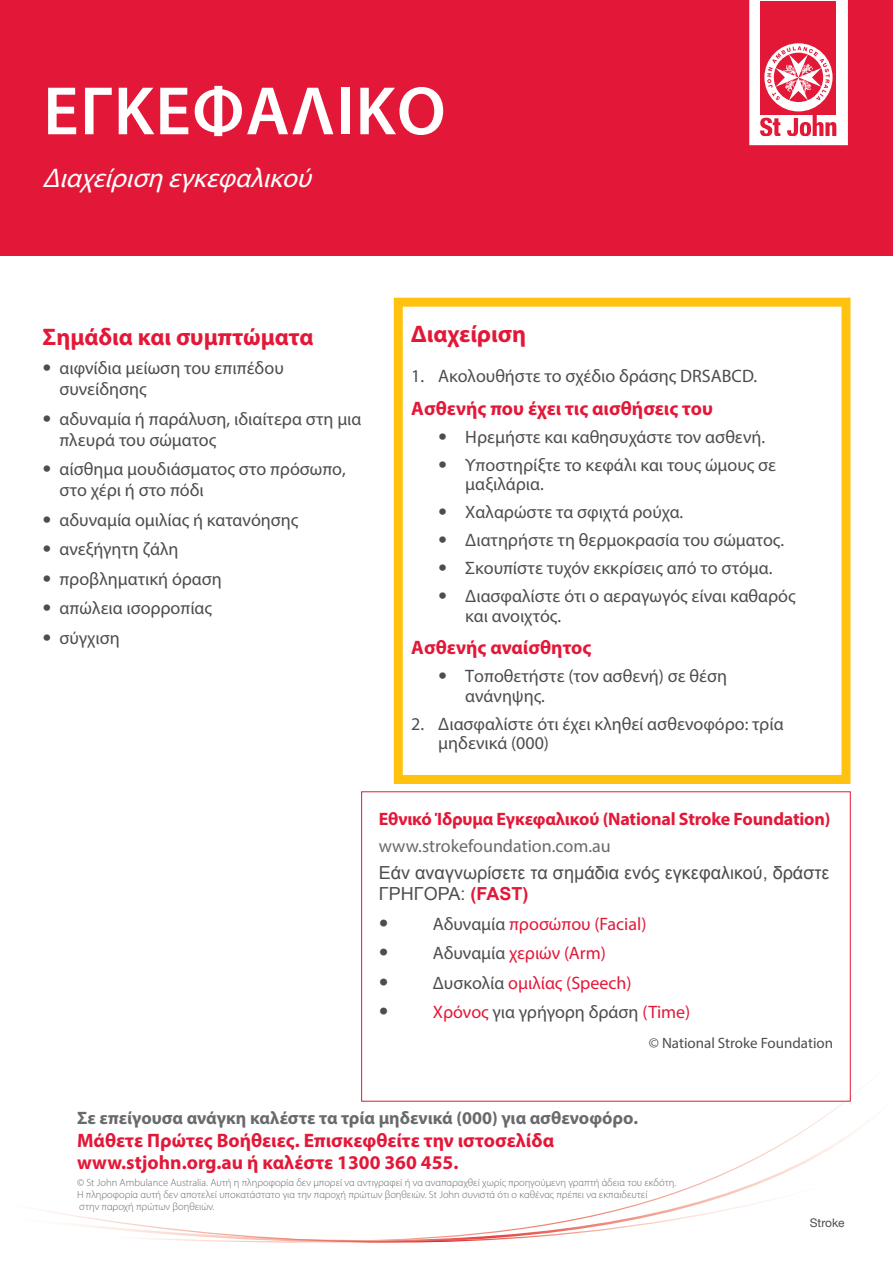
<style>
.page{position:relative;width:893px;height:1263px;background:#fff}
.page>*{position:absolute;margin:0;border:0;box-sizing:border-box;transform-origin:0 0}
.t1{font:600 69px "Myriad Pro";letter-spacing:.02em;color:#fff}
.t2{font:italic 27px "Myriad Pro";color:#fff}
.t3{font:700 24px "Myriad Pro";color:#e31838}
.t4{font:700 19.5px/22.5px "Myriad Pro";color:#e31838}
.t5{font:18px/19.5px "Myriad Pro";color:#4d4d4f}
.t6{font:18px "Myriad Pro";color:#e31838}
.t7{font:18px/21px "Arial";color:#4d4d4f}
.t8{font:700 18px "Myriad Pro";color:#696a6c}
.t9{font:700 18px "Myriad Pro";letter-spacing:-.01em;color:#e31838}
.t10{font:18px "Myriad Pro";color:#696a6c}
.t11{font:15px "Myriad Pro";color:#4d4d4f}
.t12{font:12px "Helvetica Neue LT Std";color:#4d4d4f}
.t13{font:300 10.5px/12px "Myriad Pro";color:#696a6c}
.s1{font-family:"Helvetica Neue LT Std"}
.s2{font-weight:700;color:#e31838}
.s3{font-family:"Helvetica Neue LT Std";font-size:19.5px;color:#4d4d4f}
.s4{color:#4d4d4f}
.s5{font-family:"Helvetica Neue LT Std";font-size:19.5px}
.s6{color:#e31838}
</style>
<div class="page">
<svg style="left:361px;top:1061px;width:503px;height:110px"></svg>
<svg style="left:30px;top:1171px;width:758px;height:72px"></svg>
<div style="left:0;top:0;width:893px;height:255px;background:#e31838"></div>
<svg style="left:749px;top:0;width:99px;height:145px"></svg>
<div style="left:394px;top:298px;width:456px;height:486px;border:9px solid #ffc20e"></div>
<h1 class="t1" style="left:43px;top:67px;width:404px">Εγκεφαλικό</h1>
<h2 class="t2" style="left:43px;top:161px;width:278px">Διαχείρισηεγ κεφαλικού</h2>
<h3 class="t3" style="left:43px;top:321px;width:272px">Σημάδια και συμπτώματα</h3>
<p class="t5" style="left:60px;top:357px;width:226px;line-height:21px;text-indent:-17px"><span class="s1">•</span> αιφνίδια μείωση του επιπέδου συνείδησης</p>
<p class="t5" style="left:60px;top:408px;width:303px;line-height:21px;text-indent:-17px"><span class="s1">•</span> αδυναμία ή παράλυση, ιδιαίτερα στη μια πλευρά του σώματος</p>
<p class="t5" style="left:60px;top:458px;width:288px;line-height:21px;text-indent:-17px"><span class="s1">•</span> αίσθημα μουδιάσματος στο πρόσωπο, στο χέρι ή στο πόδι</p>
<p class="t5" style="left:43px;top:510px;width:257px"><span class="s1">•</span> αδυναμία ομιλίας ή κατανόησης</p>
<p class="t5" style="left:43px;top:539px;width:137px"><span class="s1">•</span> ανεξήγητη ζάλη</p>
<p class="t5" style="left:43px;top:569px;width:181px"><span class="s1">•</span> προβληματική όραση</p>
<p class="t5" style="left:43px;top:598px;width:171px"><span class="s1">•</span> απώλεια ισορροπίας</p>
<p class="t5" style="left:43px;top:628px;width:79px"><span class="s1">•</span> σύγχιση</p>
<h3 class="t3" style="left:411px;top:318px;width:116px">Διαχείριση</h3>
<p class="t5" style="left:411px;top:366px;width:347px">1. Ακολουθήστε το σχέδιο δράσης DRSABCD.</p>
<p class="t4" style="left:411px;top:396px;width:303px">Ασθενής που έχει τις αισθήσεις του</p>
<p class="t5" style="left:438px;top:427px;width:328px"><span class="s1">•</span> Ηρεμήστε και καθησυχάστε τον ασθενή.</p>
<p class="t5" style="left:465px;top:455px;width:312px;text-indent:-27px"><span class="s1">•</span> Υποστηρίξτε το κεφάλι και τους ώμους σε μαξιλάρια.</p>
<p class="t5" style="left:438px;top:502px;width:247px"><span class="s1">•</span> Χαλαρώστε τα σφιχτά ρούχα.</p>
<p class="t5" style="left:438px;top:530px;width:347px"><span class="s1">•</span> Διατηρήστε τη θερμοκρασία του σώματος.</p>
<p class="t5" style="left:438px;top:558px;width:336px"><span class="s1">•</span> Σκουπίστε τυχόν εκκρίσεις από το στόμα.</p>
<p class="t5" style="left:465px;top:586px;width:332px;text-indent:-27px"><span class="s1">•</span> Διασφαλίστε ότι ο αεραγωγός είναι καθαρός και ανοιχτός.</p>
<p class="t4" style="left:411px;top:635px;width:182px">Ασθενής αναίσθητος</p>
<p class="t5" style="left:465px;top:666px;width:263px;text-indent:-27px"><span class="s1">•</span> Τοποθετήστε (τον ασθενή) σε θέση ανάνηψης.</p>
<p class="t5" style="left:438px;top:713px;width:347px;text-indent:-27px">2. Διασφαλίστε ότι έχει κληθεί ασθενοφόρο: τρία μηδενικά (000)</p>
<p class="t9" style="left:379px;top:807px;width:453px">Εθνικό Ίδρυμα Εγκεφαλικού (National Stroke Foundation)</p>
<p class="t10" style="left:379px;top:835px;width:233px">www.strokefoundation.com.au</p>
<p class="t7" style="left:379px;top:863px;width:452px">Εάν αναγνωρίσετε τα σημάδια ενός εγκεφαλικού, δράστε<br>ΓΡΗΓΟΡΑ: <span class="s2">(FAST)</span></p>
<p class="t6" style="left:379px;top:913px;width:269px"><span class="s3">•</span> <span class="s4">Αδυναμία</span> προσώπου (Facial)</p>
<p class="t6" style="left:379px;top:942px;width:229px"><span class="s3">•</span> <span class="s4">Αδυναμία</span> χεριών (Arm)</p>
<p class="t6" style="left:379px;top:972px;width:254px"><span class="s3">•</span> <span class="s4">Δυσκολία</span> ομιλίας (Speech)</p>
<p class="t5" style="left:379px;top:1002px;width:313px"><span class="s5">•</span> <span class="s6">Χρόνος</span> για γρήγορη δράση <span class="s6">(Time)</span></p>
<p class="t11" style="left:649px;top:1033px;width:186px">© National Stroke Foundation</p>
<p class="t8" style="left:77px;top:1106px;width:563px">Σε επείγουσα ανάγκη καλέστε τα τρία μηδενικά (000) για ασθενοφόρο.</p>
<p class="t4" style="left:77px;top:1128px;width:478px">Μάθετε Πρώτες Βοήθειες. Επισκεφθείτε την ιστοσελίδα www.stjohn.org.au ή καλέστε 1300 360 455.</p>
<p class="t13" style="left:77px;top:1176px;width:601px">© St John Ambulance Australia. Αυτή η πληροφορία δεν μπορεί να αντιγραφεί ή να αναπαραχθεί χωρίς προηγούμενη γραπτή άδεια του εκδότη.<br>Η πληροφορία αυτή δεν αποτελεί υποκατάστατο για την παροχή πρώτων βοηθειών. St John συνιστά ότι ο καθένας πρέπει να εκπαιδευτεί<br>στην παροχή πρώτων βοηθειών.</p>
<p class="t12" style="left:810px;top:1215px;width:36px">Stroke</p>
</div>
